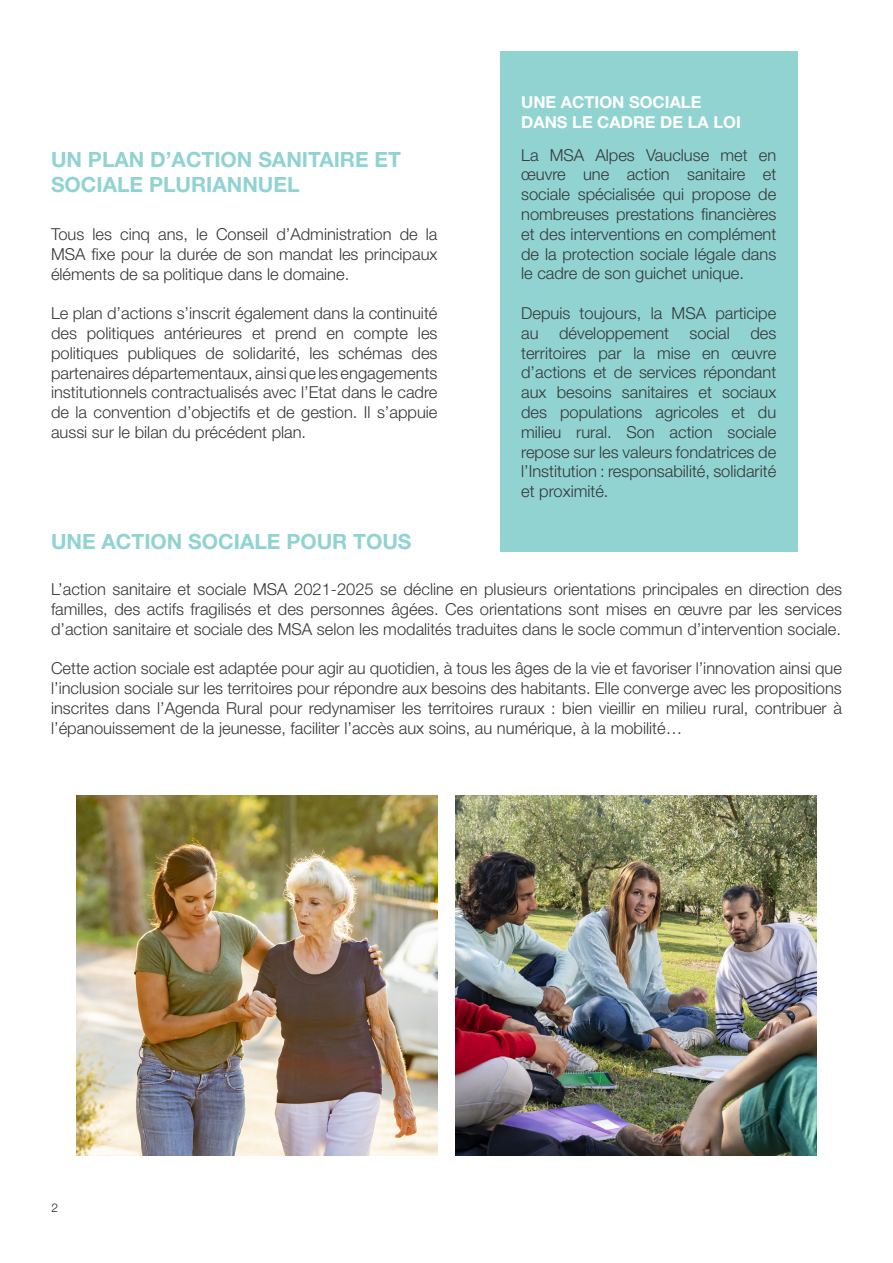
<style>
.page{position:relative;width:893px;height:1263px;background:#fff}
.page>*{position:absolute;margin:0;border:0;box-sizing:border-box;transform-origin:0 0}
.t1{font:700 21px/25.2px "Helvetica Neue LT Std";color:#90d3d2}
.t2{font:700 21px "Helvetica Neue LT Std";color:#90d3d1}
.t3{font:300 16.5px/19.8px "Helvetica Neue LT Std";color:#383839;text-align:justify}
.t4{font:700 16.5px/19.8px "Helvetica Neue LT Std";color:#fff}
.t5{font:300 12px "Helvetica Neue LT Std";color:#231f20}
</style>
<div class="page">
<img style="left:77px;top:795px;width:360px;height:361px">
<img style="left:455px;top:795px;width:361px;height:361px">
<div style="left:500px;top:51px;width:297px;height:500px;background:#90d3d1"></div>
<p class="t1" style="left:51px;top:147px;width:351px">UN PLAN D’ACTION SANITAIRE ET<br>SOCIALE PLURIANNUEL</p>
<p class="t3" style="left:51px;top:224px;width:388px">Tous les cinq ans, le Conseil d’Administration de la MSA fixe pour la durée de son mandat les principaux éléments de sa politique dans le domaine.</p>
<p class="t3" style="left:51px;top:303px;width:388px">Le plan d’actions s’inscrit également dans la continuité des politiques antérieures et prend en compte les politiques publiques de solidarité, les schémas des partenaires départementaux, ainsi que les engagements institutionnels contractualisés avec l’Etat dans le cadre de la convention d’objectifs et de gestion. Il s’appuie aussi sur le bilan du précédent plan.</p>
<p class="t2" style="left:51px;top:529px;width:362px">UNE ACTION SOCIALE POUR TOUS</p>
<p class="t4" style="left:521px;top:92px;width:221px">UNE ACTION SOCIALE<br>DANS LE CADRE DE LA LOI</p>
<p class="t3" style="left:521px;top:144px;width:257px">La MSA Alpes Vaucluse met en œuvre une action sanitaire et sociale spécialisée qui propose de nombreuses prestations financières et des interventions en complément de la protection sociale légale dans le cadre de son guichet unique.</p>
<p class="t3" style="left:521px;top:303px;width:257px">Depuis toujours, la MSA participe au développement social des territoires par la mise en œuvre d’actions et de services répondant aux besoins sanitaires et sociaux des populations agricoles et du milieu rural. Son action sociale repose sur les valeurs fondatrices de l’Institution : responsabilité, solidarité et proximité.</p>
<p class="t3" style="left:51px;top:579px;width:792px">L’action sanitaire et sociale MSA 2021-2025 se décline en plusieurs orientations principales en direction des familles, des actifs fragilisés et des personnes âgées. Ces orientations sont mises en œuvre par les services d’action sanitaire et sociale des MSA selon les modalités traduites dans le socle commun d’intervention sociale.</p>
<p class="t3" style="left:51px;top:658px;width:792px">Cette action sociale est adaptée pour agir au quotidien, à tous les âges de la vie et favoriser l’innovation ainsi que l’inclusion sociale sur les territoires pour répondre aux besoins des habitants. Elle converge avec les propositions inscrites dans l’Agenda Rural pour redynamiser les territoires ruraux : bien vieillir en milieu rural, contribuer à l’épanouissement de la jeunesse, faciliter l’accès aux soins, au numérique, à la mobilité…</p>
<p class="t5" style="left:52px;top:1200px;width:8px">2</p>
</div>
